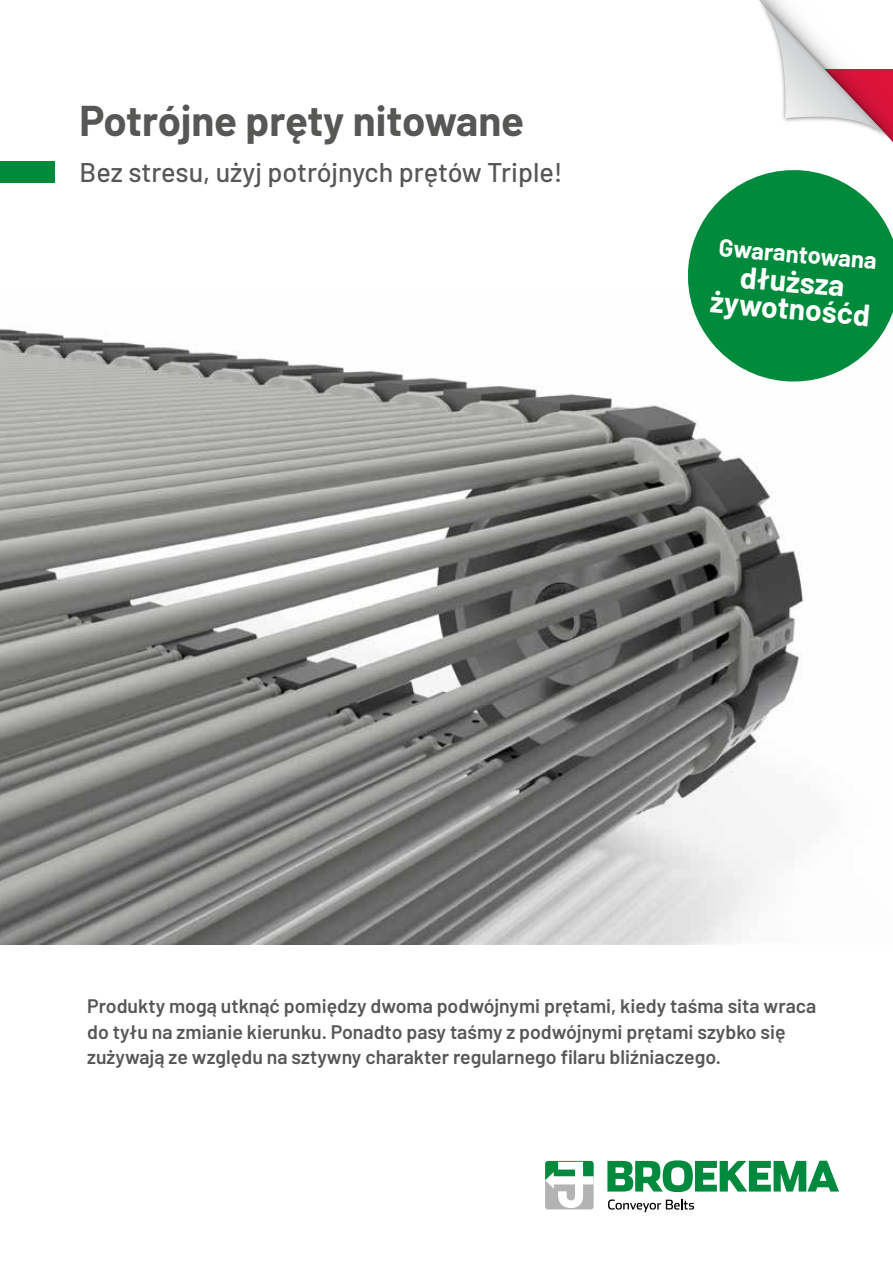
<style>
.page{position:relative;width:893px;height:1263px;background:#fff}
.page>*{position:absolute;margin:0;border:0;box-sizing:border-box;transform-origin:0 0}
.t1{font:700 42px "Barlow";letter-spacing:-.005em;color:#575756}
.t2{font:700 30px/27px "Barlow";color:#fff;text-align:center}
.t3{font:500 27px "Barlow";color:#575756}
.t4{font:700 24px "Barlow";color:#fff}
.t5{font:600 19.5px/25.5px "Barlow";color:#575756}
</style>
<div class="page">
<svg style="left:759px;top:0;width:134px;height:143px"></svg>
<img style="left:0;top:328px;width:803px;height:616px">
<div style="left:0;top:161px;width:54px;height:22px;background:#008a3c"></div>
<svg style="left:683px;top:170px;width:210px;height:216px;fill:#008a3c"></svg>
<svg style="left:545px;top:1161px;width:49px;height:48px"></svg>
<svg style="left:607px;top:1160px;width:232px;height:32px"></svg>
<svg style="left:608px;top:1199px;width:86px;height:13px"></svg>
<h1 class="t1" style="left:80px;top:90px;width:446px">Potrójne pręty nitowane</h1>
<h3 class="t3" style="left:80px;top:152px;width:485px">Bez stresu, użyj potrójnych prętów Triple!</h3>
<p class="t4" style="left:720px;top:229px;width:160px;rotate:5deg">Gwarantowana</p>
<h2 class="t2" style="left:714px;top:259px;width:162px;rotate:5deg">dłuższa żywotnośćd</h2>
<p class="t5" style="left:87px;top:992px;width:731px">Produkty mogą utknąć pomiędzy dwoma podwójnymi prętami, kiedy taśma sita wraca do tyłu na zmianie kierunku. Ponadto pasy taśmy z podwójnymi prętami szybko się zużywają ze względu na sztywny charakter regularnego filaru bliźniaczego.</p>
</div>
